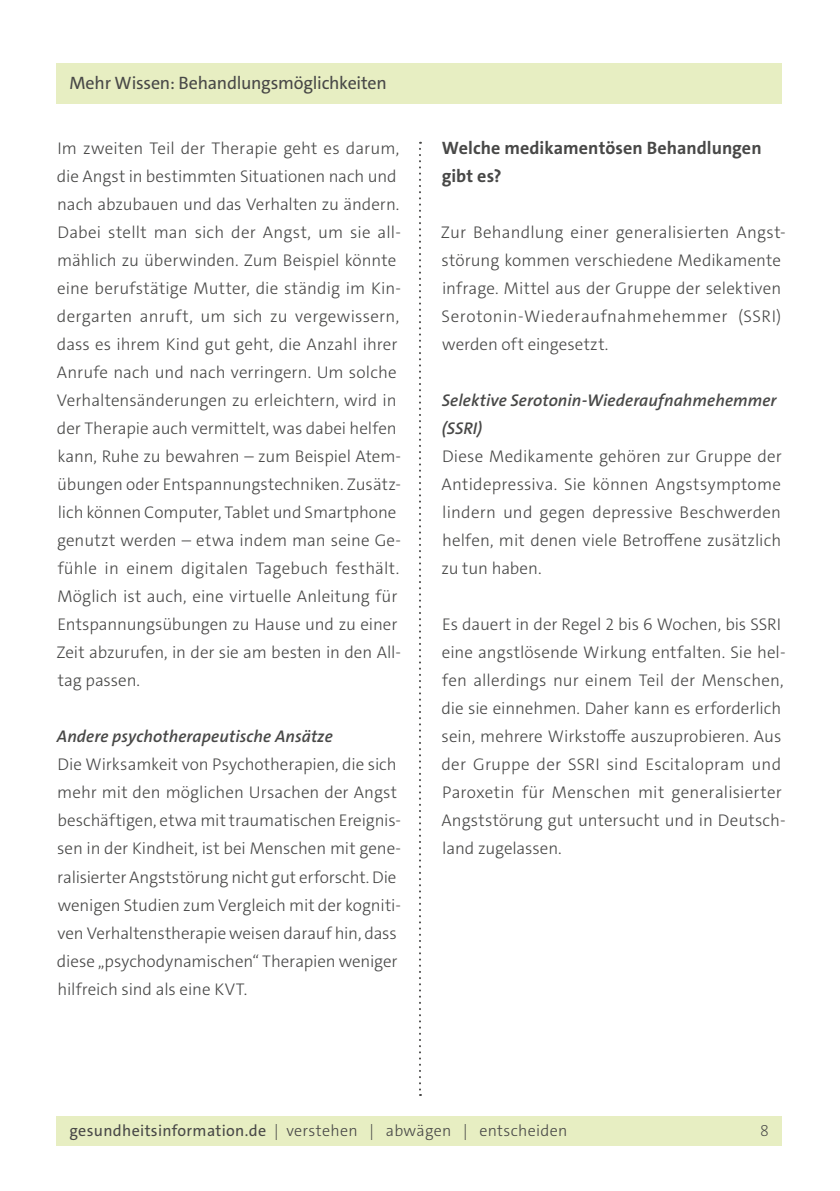
<style>
.page{position:relative;width:840px;height:1191px;background:#fff}
.page>*{position:absolute;margin:0;border:0;box-sizing:border-box;transform-origin:0 0}
.t1{font:700 18px/28px "The Sans C4 s";letter-spacing:.005em;color:#484847}
.t2{font:18px "The Sans C4 s";letter-spacing:-.015em;color:#484847}
.t3{font:300 17px/28px "The Sans C4 s";color:#484847}
.t4{font:italic 600 17px/28px "The Sans C4 s";letter-spacing:.005em;color:#484847}
.t5{font:300 16px "The Sans C4 s";letter-spacing:.02em;color:#484847}
.t6{font:200 16px "The Sans C4 s";color:#484847}
.s1{font-weight:400}
</style>
<div class="page">
<div style="left:57px;top:1116px;width:724px;height:29px;background:#e7eec2"></div>
<div style="left:57px;top:63px;width:724px;height:40px;background:#e7eec2"></div>
<svg style="left:419px;top:142px;width:2px;height:954px"></svg>
<p class="t2" style="left:69px;top:71px;width:319px">Mehr Wissen: Behandlungsmöglichkeiten</p>
<p class="t3" style="left:56px;top:135px;width:346px">Im zweiten Teil der Therapie geht es darum, die Angst in bestimmten Situationen nach und nach abzubauen und das Verhalten zu ändern.<br>Dabei stellt man sich der Angst, um sie all&shy;mählich zu überwinden. Zum Beispiel könnte eine berufstätige Mutter, die ständig im Kin&shy;dergarten anruft, um sich zu vergewissern, dass es ihrem Kind gut geht, die Anzahl ihrer Anrufe nach und nach verringern. Um solche Verhaltensänderungen zu erleichtern, wird in der Therapie auch vermittelt, was dabei helfen kann, Ruhe zu bewahren – zum Beispiel Atem&shy;übungen oder Entspannungstechniken. Zusätz&shy;lich können Computer, Tablet und Smartphone genutzt werden – etwa indem man seine Ge&shy;fühle in einem digitalen Tagebuch festhält.<br>Möglich ist auch, eine virtuelle Anleitung für Entspannungsübungen zu Hause und zu einer Zeit abzurufen, in der sie am besten in den All&shy;tag passen.</p>
<p class="t4" style="left:57px;top:723px;width:277px">Andere psychotherapeutische Ansätze</p>
<p class="t3" style="left:57px;top:751px;width:345px">Die Wirksamkeit von Psychotherapien, die sich mehr mit den möglichen Ursachen der Angst beschäftigen, etwa mit traumatischen Ereignis&shy;sen in der Kindheit, ist bei Menschen mit gene&shy;ralisierter Angststörung nicht gut erforscht. Die wenigen Studien zum Vergleich mit der kogniti&shy;ven Verhaltenstherapie weisen darauf hin, dass diese „psychodynamischen“ Therapien weniger hilfreich sind als eine KVT.</p>
<p class="t1" style="left:441px;top:134px;width:321px">Welche medikamentösen Behandlungen gibt es?</p>
<p class="t3" style="left:440px;top:219px;width:346px">Zur Behandlung einer generalisierten Angst&shy;störung kommen verschiedene Medikamente infrage. Mittel aus der Gruppe der selektiven Serotonin-Wiederaufnahmehemmer (SSRI) werden oft eingesetzt.</p>
<p class="t4" style="left:441px;top:387px;width:336px">Selektive Serotonin-Wiederaufnahmehemmer (SSRI)</p>
<p class="t3" style="left:441px;top:443px;width:342px;text-align:justify">Diese Medikamente gehören zur Gruppe der Antidepressiva. Sie können Angstsymptome lindern und gegen depressive Beschwerden helfen, mit denen viele Betroffene zusätzlich zu tun haben.</p>
<p class="t3" style="left:441px;top:611px;width:345px">Es dauert in der Regel 2 bis 6 Wochen, bis SSRI eine angstlösende Wirkung entfalten. Sie hel&shy;fen allerdings nur einem Teil der Menschen, die sie einnehmen. Daher kann es erforderlich sein, mehrere Wirkstoffe auszuprobieren. Aus der Gruppe der SSRI sind Escitalopram und Paroxetin für Menschen mit generalisierter Angststörung gut untersucht und in Deutsch&shy;land zugelassen.</p>
<p class="t5" style="left:69px;top:1120px;width:499px"><span class="s1">gesundheitsinformation.de</span> | verstehen | abwägen | entscheiden</p>
<p class="t6" style="left:759px;top:1120px;width:10px">8</p>
</div>
